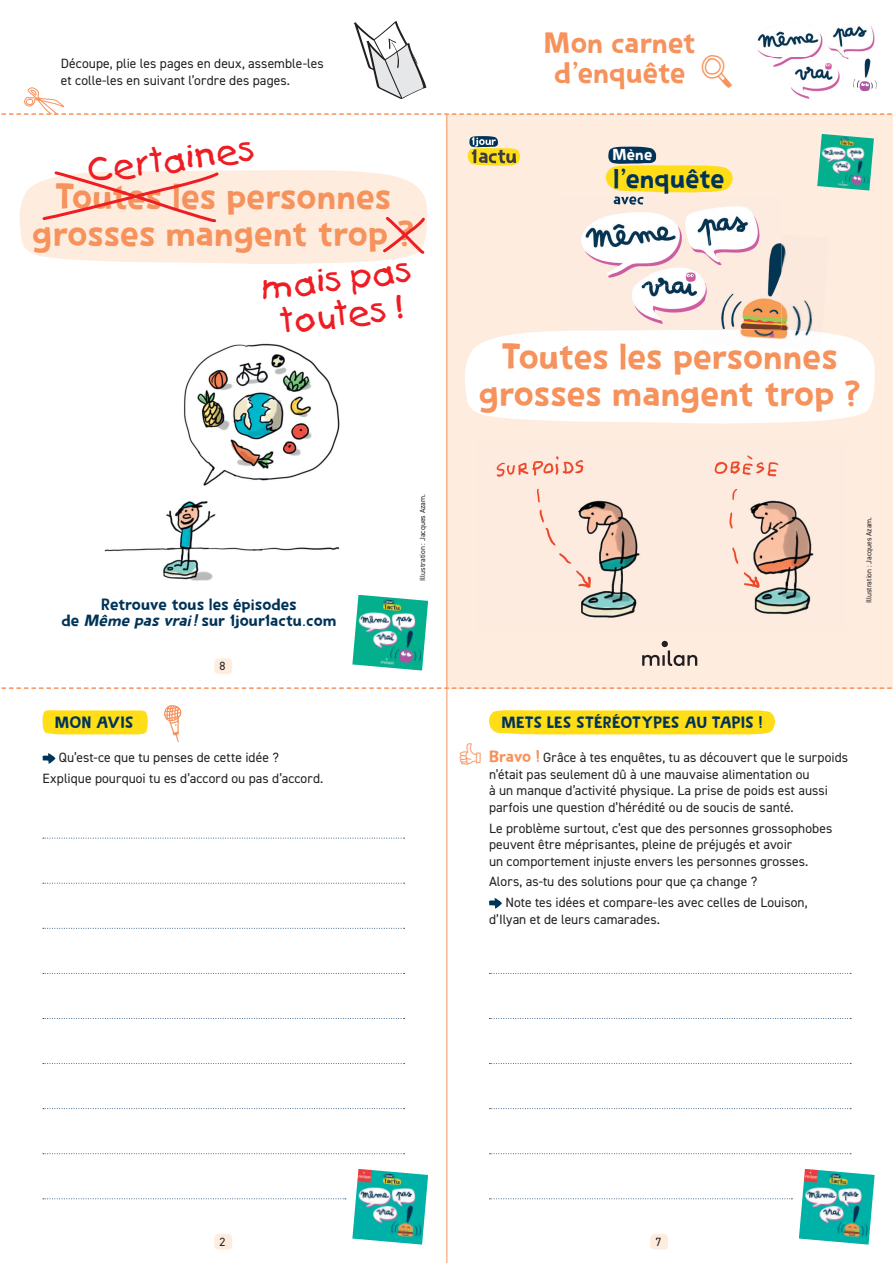
<style>
.page{position:relative;width:893px;height:1263px;background:#fff}
.page>*{position:absolute;margin:0;border:0;box-sizing:border-box;transform-origin:0 0}
.t1{font:36.6px/36.6px "Spoonbread";letter-spacing:-.005em;color:#f6925c;text-align:center}
.t2{font:33px/36px "Kids Plain";color:#ee1d23;text-align:center}
.t3{font:30px/30px "Spoonbread";color:#f6925c;text-align:center}
.t4{font:27.45px "Spoonbread";color:#003358}
.t5{font:16.5px/16.5px "Spoonbread";color:#003358;text-align:center}
.t6{font:16.2px "Spoonbread";color:#fff}
.t7{font:13.5px/16.5px "DIN2014";letter-spacing:.005em;color:#231f20}
.t8{font:12px "DIN2014";color:#231f20}
.t9{font:7.5px "DIN2014";color:#231f20}
.s1{font-style:italic}
.s2{font-family:"Spoonbread";font-size:16.5px;color:#f6925c}
</style>
<div class="page">
<svg style="left:650px;top:1234px;width:18px;height:16px"></svg>
<svg style="left:214px;top:1234px;width:18px;height:16px"></svg>
<svg style="left:214px;top:658px;width:18px;height:16px"></svg>
<div style="left:446px;top:115px;width:447px;height:574px;background:#feecdf"></div>
<svg style="left:465px;top:330px;width:410px;height:94px;background:#fefdfc"></svg>
<svg style="left:42px;top:710px;width:106px;height:24px;background:#ffde20"></svg>
<div style="left:489px;top:710px;width:286px;height:24px;background:#ffdd17"></div>
<svg style="left:606px;top:146px;width:127px;height:46px"></svg>
<svg style="left:468px;top:136px;width:52px;height:30px"></svg>
<svg style="left:642px;top:641px;width:55px;height:25px"></svg>
<img style="left:817px;top:134px;width:57px;height:57px">
<img style="left:799px;top:1169px;width:76px;height:75px">
<img style="left:352px;top:1169px;width:76px;height:75px">
<img style="left:352px;top:595px;width:76px;height:75px">
<img style="left:581px;top:197px;width:156px;height:88px">
<img style="left:737px;top:206px;width:22px;height:24px">
<img style="left:631px;top:285px;width:72px;height:39px">
<img style="left:614px;top:197px;width:29px;height:8px">
<img style="left:781px;top:243px;width:48px;height:89px">
<img style="left:702px;top:330px;width:120px;height:22px">
<img style="left:703px;top:230px;width:78px;height:100px">
<img style="left:496px;top:455px;width:318px;height:163px">
<img style="left:104px;top:343px;width:236px;height:238px">
<svg style="left:43px;top:753px;width:12px;height:11px"></svg>
<svg style="left:489px;top:898px;width:13px;height:11px"></svg>
<svg style="left:43px;top:838px;width:362px;height:1px"></svg>
<svg style="left:43px;top:883px;width:362px;height:1px"></svg>
<svg style="left:43px;top:928px;width:362px;height:1px"></svg>
<svg style="left:43px;top:973px;width:362px;height:1px"></svg>
<svg style="left:489px;top:973px;width:362px;height:1px"></svg>
<svg style="left:43px;top:1018px;width:362px;height:1px"></svg>
<svg style="left:489px;top:1018px;width:362px;height:1px"></svg>
<svg style="left:43px;top:1063px;width:362px;height:1px"></svg>
<svg style="left:489px;top:1063px;width:362px;height:1px"></svg>
<svg style="left:43px;top:1108px;width:362px;height:1px"></svg>
<svg style="left:489px;top:1108px;width:362px;height:1px"></svg>
<svg style="left:43px;top:1153px;width:362px;height:1px"></svg>
<svg style="left:489px;top:1153px;width:362px;height:1px"></svg>
<svg style="left:489px;top:1198px;width:303px;height:1px"></svg>
<svg style="left:43px;top:1198px;width:303px;height:1px"></svg>
<svg style="left:19px;top:170px;width:408px;height:94px;background:#fde6da"></svg>
<svg style="left:1px;top:687px;width:891px;height:2px"></svg>
<hr style="left:446px;top:115px;width:1px;height:1148px;background:#f6925c">
<svg style="left:1px;top:21px;width:892px;height:107px"></svg>
<p class="t7" style="left:61px;top:55px;width:264px">Découpe, plie les pages en deux, assemble-les et colle-les en suivant l’ordre des pages.</p>
<h2 class="t2" style="left:85px;top:154px;width:171px;rotate:-8deg">Certaines</h2>
<h1 class="t1" style="left:32px;top:179px;width:383px">Toutes les personnes grosses mangent trop ?</h1>
<h2 class="t2" style="left:260px;top:272px;width:154px;rotate:-8deg">mais pas toutes !</h2>
<p class="t5" style="left:61px;top:596px;width:277px">Retrouve tous les épisodes<br>de <span class="s1">Même pas vrai !</span> sur 1jour1actu.com</p>
<p class="t8" style="left:220px;top:659px;width:7px">8</p>
<p class="t9" style="left:418px;top:581px;width:88px;rotate:-90deg">Illustration : Jacques Azam.</p>
<h3 class="t3" style="left:544px;top:28px;width:153px">Mon carnet d'enquête</h3>
<p class="t6" style="left:612px;top:145px;width:41px">Mène</p>
<h3 class="t4" style="left:613px;top:162px;width:113px">l’enquête</h3>
<h1 class="t1" style="left:479px;top:338px;width:383px">Toutes les personnes grosses mangent trop ?</h1>
<p class="t9" style="left:864px;top:603px;width:88px;rotate:-90deg">Illustration : Jacques Azam.</p>
<p class="t5" style="left:55px;top:714px;width:80px">MON AVIS</p>
<p class="t5" style="left:501px;top:714px;width:263px">METS LES STÉRÉOTYPES AU TAPIS !</p>
<p class="t7" style="left:43px;top:747px;width:282px;line-height:20.7px;text-indent:16px">Qu’est-ce que tu penses de cette idée ?<br>Explique pourquoi tu es d’accord ou pas d’accord.</p>
<p class="t7" style="left:489px;top:749px;width:360px"><span class="s2">Bravo !</span> Grâce à tes enquêtes, tu as découvert que le surpoids n’était pas seulement dû à une mauvaise alimentation ou<br>à un manque d’activité physique. La prise de poids est aussi parfois une question d’hérédité ou de soucis de santé.</p>
<p class="t7" style="left:489px;top:819px;width:345px">Le problème surtout, c’est que des personnes grossophobes peuvent être méprisantes, pleine de préjugés et avoir<br>un comportement injuste envers les personnes grosses.</p>
<p class="t7" style="left:505px;top:871px;width:304px;line-height:20.7px;text-indent:-16px">Alors, as-tu des solutions pour que ça change ?<br>Note tes idées et compare-les avec celles de Louison,</p>
<p class="t7" style="left:489px;top:910px;width:173px">d’Ilyan et de leurs camarades.</p>
<p class="t8" style="left:220px;top:1234px;width:7px">2</p>
<p class="t8" style="left:655px;top:1234px;width:7px">7</p>
</div>
